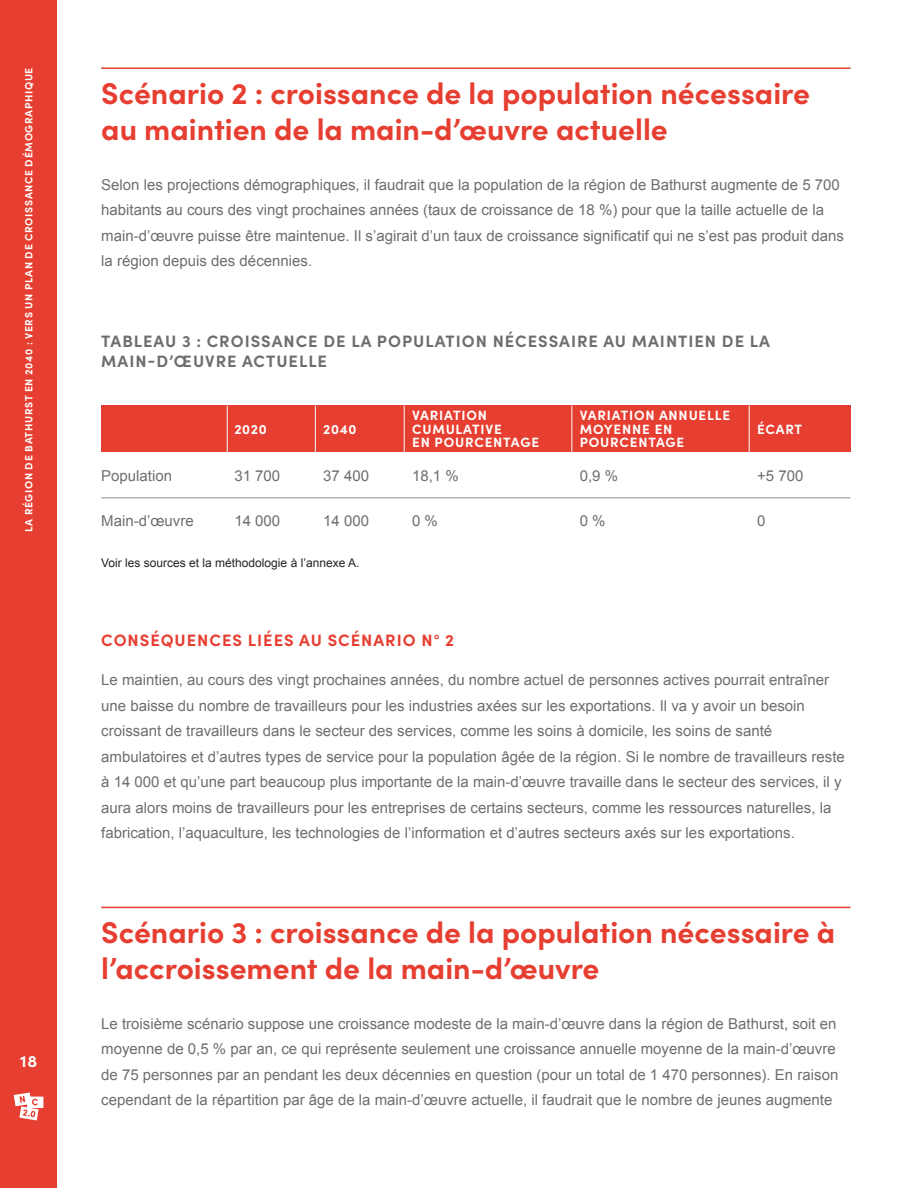
<style>
.page{position:relative;width:918px;height:1188px;background:#fff}
.page>*{position:absolute;margin:0;border:0;box-sizing:border-box;transform-origin:0 0}
.t1{font:700 30px/36px "Sofia Pro";color:#e63e30}
.t2{font:700 16.5px/19.8px "Sofia Pro";letter-spacing:.06em;color:#6d6e71}
.t3{font:700 16.5px "Sofia Pro";letter-spacing:.06em;color:#e63e30}
.t4{font:700 16.5px "Sofia Pro";color:#fff}
.t5{font:15px/25.5px "Arial";color:#6d6e71}
.t6{font:700 13.5px/13.5px "Sofia Pro";letter-spacing:.06em;color:#fff}
.t7{font:12px "Arial";color:#222323}
.t8{font:700 10.5px "Sofia Pro";letter-spacing:.06em;color:#fff}
</style>
<div class="page">
<div style="left:0;top:0;width:57px;height:1188px;background:#e63e30"></div>
<svg style="left:14px;top:1093px;width:29px;height:28px"></svg>
<hr style="left:101px;top:68px;width:749px;height:1px;background:#e63e30">
<div style="left:101px;top:406px;width:749px;height:46px;background:#e63e30"></div>
<hr style="left:227px;top:406px;width:1px;height:46px;background:#fff">
<hr style="left:315px;top:406px;width:1px;height:46px;background:#fff">
<hr style="left:404px;top:406px;width:1px;height:46px;background:#fff">
<hr style="left:571px;top:406px;width:1px;height:46px;background:#fff">
<hr style="left:749px;top:406px;width:1px;height:46px;background:#fff">
<hr style="left:101px;top:497px;width:749px;height:1px;background:#b1b3b6">
<hr style="left:101px;top:907px;width:749px;height:1px;background:#e63e30">
<p class="t8" style="left:21px;top:532px;width:466px;rotate:-90deg">LA RÉGION DE BATHURST EN 2040 : VERS UN PLAN DE CROISSANCE DÉMOGRAPHIQUE</p>
<p class="t4" style="left:20px;top:1048px;width:19px">18</p>
<h1 class="t1" style="left:101px;top:73px;width:710px">Scénario 2 : croissance de la population nécessaire au maintien de la main-d’œuvre actuelle</h1>
<p class="t5" style="left:101px;top:172px;width:744px">Selon les projections démographiques, il faudrait que la population de la région de Bathurst augmente de 5 700 habitants au cours des vingt prochaines années (taux de croissance de 18 %) pour que la taille actuelle de la main-d’œuvre puisse être maintenue. Il s’agirait d’un taux de croissance significatif qui ne s’est pas produit dans la région depuis des décennies.</p>
<p class="t2" style="left:101px;top:330px;width:670px">TABLEAU 3 : CROISSANCE DE LA POPULATION NÉCESSAIRE AU MAINTIEN DE LA<br>MAIN-D’ŒUVRE ACTUELLE</p>
<p class="t5" style="left:101px;top:463px;width:72px">Population</p>
<p class="t5" style="left:101px;top:508px;width:94px">Main-d’œuvre</p>
<p class="t6" style="left:234px;top:421px;width:34px">2020</p>
<p class="t5" style="left:234px;top:463px;width:47px">31 700</p>
<p class="t5" style="left:234px;top:508px;width:47px">14 000</p>
<p class="t6" style="left:323px;top:421px;width:35px">2040</p>
<p class="t5" style="left:323px;top:463px;width:47px">37 400</p>
<p class="t5" style="left:323px;top:508px;width:47px">14 000</p>
<p class="t7" style="left:101px;top:555px;width:260px">Voir les sources et la méthodologie à l’annexe A.</p>
<p class="t6" style="left:412px;top:408px;width:129px">VARIATION<br>CUMULATIVE<br>EN POURCENTAGE</p>
<p class="t5" style="left:412px;top:463px;width:48px">18,1 %</p>
<p class="t5" style="left:412px;top:508px;width:27px">0 %</p>
<p class="t6" style="left:580px;top:408px;width:152px">VARIATION ANNUELLE<br>MOYENNE EN<br>POURCENTAGE</p>
<p class="t5" style="left:580px;top:463px;width:40px">0,9 %</p>
<p class="t5" style="left:580px;top:508px;width:27px">0 %</p>
<p class="t6" style="left:757px;top:421px;width:46px">ÉCART</p>
<p class="t5" style="left:757px;top:463px;width:48px">+5 700</p>
<p class="t5" style="left:757px;top:508px;width:10px">0</p>
<p class="t3" style="left:101px;top:628px;width:354px">CONSÉQUENCES LIÉES AU SCÉNARIO N° 2</p>
<p class="t5" style="left:101px;top:668px;width:745px">Le maintien, au cours des vingt prochaines années, du nombre actuel de personnes actives pourrait entraîner une baisse du nombre de travailleurs pour les industries axées sur les exportations. Il va y avoir un besoin croissant de travailleurs dans le secteur des services, comme les soins à domicile, les soins de santé ambulatoires et d’autres types de service pour la population âgée de la région. Si le nombre de travailleurs reste à 14 000 et qu’une part beaucoup plus importante de la main-d’œuvre travaille dans le secteur des services, il y aura alors moins de travailleurs pour les entreprises de certains secteurs, comme les ressources naturelles, la fabrication, l’aquaculture, les technologies de l’information et d’autres secteurs axés sur les exportations.</p>
<h1 class="t1" style="left:101px;top:912px;width:736px">Scénario 3 : croissance de la population nécessaire à l’accroissement de la main-d’œuvre</h1>
<p class="t5" style="left:101px;top:1011px;width:739px">Le troisième scénario suppose une croissance modeste de la main-d’œuvre dans la région de Bathurst, soit en moyenne de 0,5 % par an, ce qui représente seulement une croissance annuelle moyenne de la main-d’œuvre de 75 personnes par an pendant les deux décennies en question (pour un total de 1 470 personnes). En raison cependant de la répartition par âge de la main-d’œuvre actuelle, il faudrait que le nombre de jeunes augmente</p>
</div>
